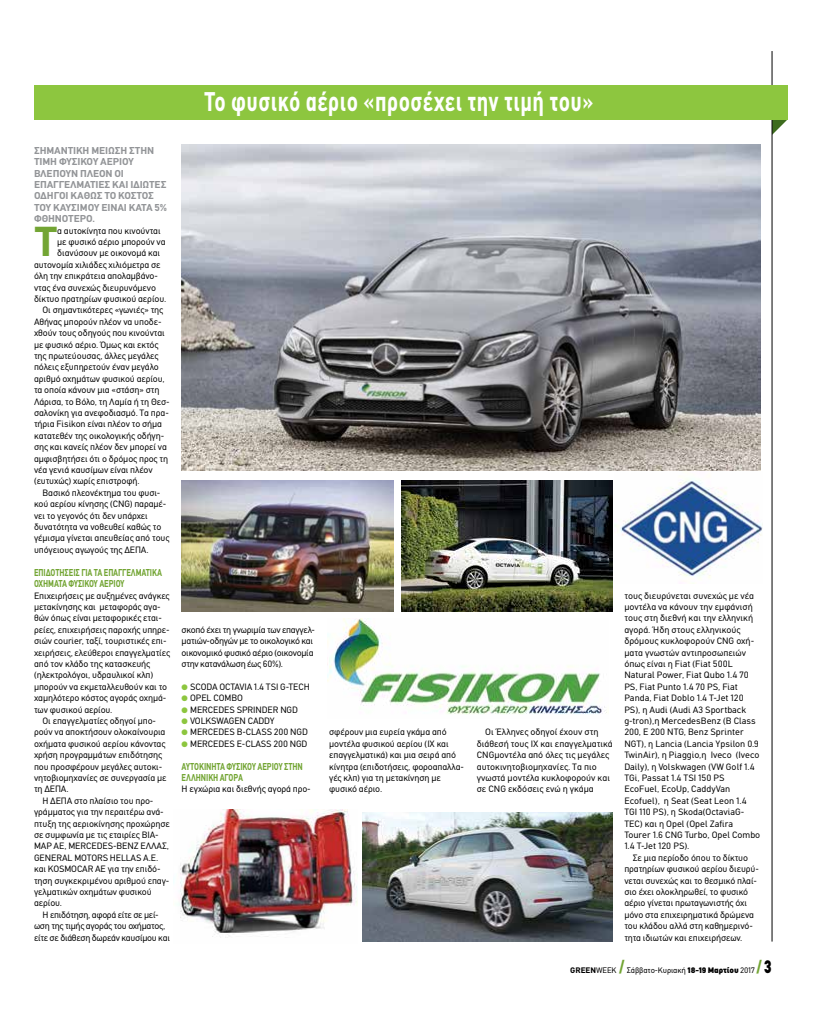
<style>
.page{position:relative;width:823px;height:1021px;background:#fff}
.page>*{position:absolute;margin:0;border:0;box-sizing:border-box;transform-origin:0 0}
.t1{font:700 41.8px "CFDIN Std";color:#73a534}
.t2{font:700 27px "CFDIN Std";letter-spacing:.025em;color:#fff;scale:.75 1}
.t3{font:900 18px "CFDIN Std";color:#73a534;scale:.75 1}
.t4{font:700 10px/11.4px "CFDIN Std";letter-spacing:.105em;color:#939598}
.t5{font:700 10px/11.4px "CFDIN Std";letter-spacing:.065em;color:#73a534;scale:.75 1}
.t6{font:9.2px/11.4px "CFDIN Std";letter-spacing:-.01em;color:#000}
.t7{font:9.2px/11.4px "CFDIN Std";letter-spacing:-.03em;color:#000;text-align:center}
.t8{font:8px "CFDIN Std";letter-spacing:-.01em;color:#000}
.t9{font:700 8px "CFDIN Std";color:#000}
.s1{color:#8dc63f}
.s2{font-weight:900}
.s3{color:#000}
</style>
<div class="page">
<svg style="left:756px;top:119px;width:31px;height:16px"></svg>
<hr style="left:771px;top:51px;width:1px;height:890px;background:#000">
<div style="left:34px;top:85px;width:753px;height:34px;background:#8dc63f"></div>
<img style="left:177px;top:809px;width:180px;height:129px">
<img style="left:362px;top:812px;width:250px;height:129px">
<img style="left:181px;top:145px;width:579px;height:325px">
<img style="left:327px;top:618px;width:280px;height:96px">
<img style="left:614px;top:479px;width:148px;height:99px">
<img style="left:181px;top:480px;width:212px;height:131px">
<img style="left:401px;top:480px;width:211px;height:131px">
<h2 class="t2" style="left:204px;top:86px;width:521px">Το φυσικό αέριο «προσέχει την τιμή του»</h2>
<p class="t4" style="left:34px;top:144px;width:122px">Σημαντική μείωση στην τιμή φυσικούαερίου βλέπ ουν πλέον οι<br>επα</p>
<p class="t4" style="left:34px;top:179px;width:116px;text-indent:78px">και ιδιώτες οδηγοί καθώς το κόστ</p>
<p class="t4" style="left:53px;top:179px;width:30px">γγελματίες</p>
<p class="t4" style="left:142px;top:190px;width:13px">ος</p>
<p class="t4" style="left:34px;top:201px;width:102px">του καυσίμ ου εί ναι κατά</p>
<p class="t4" style="left:154px;top:201px;width:14px">5%</p>
<p class="t4" style="left:34px;top:213px;width:62px">φθηνότερο.</p>
<h1 class="t1" style="left:34px;top:218px;width:25px">Τ</h1>
<p class="t6" style="left:57px;top:224px;width:105px">α αυτοκίνητα που κινούνται</p>
<p class="t6" style="left:57px;top:236px;width:110px">με φυσικό αέριο μπορούν να</p>
<p class="t6" style="left:57px;top:247px;width:104px">διανύσουν με οικονομά και</p>
<p class="t6" style="left:34px;top:259px;width:128px">αυτονομία χιλιάδες χιλιόμετρα σε</p>
<p class="t6" style="left:34px;top:270px;width:125px">όλη την επικράτεια απολαμβάνο-</p>
<p class="t6" style="left:34px;top:281px;width:123px">ντας ένα συνεχώς διευρυνόμενο</p>
<p class="t6" style="left:34px;top:293px;width:134px">δίκτυο πρατηρίων φυσικού αερίου.</p>
<p class="t6" style="left:43px;top:304px;width:122px">Οι σημαντικότερες «γωνιές» της</p>
<p class="t6" style="left:34px;top:316px;width:129px">Αθήνας μπορούν πλέον να υποδε-</p>
<p class="t6" style="left:34px;top:327px;width:132px">χθούν τους οδηγούς που κινούνται</p>
<p class="t6" style="left:34px;top:338px;width:126px">με φυσικό αέριο. Όμως και εκτός</p>
<p class="t6" style="left:34px;top:350px;width:126px">της πρωτεύουσας, άλλες μεγάλες</p>
<p class="t6" style="left:34px;top:361px;width:126px">πόλεις εξυπηρετούν έναν μεγάλο</p>
<p class="t6" style="left:34px;top:373px;width:132px">αριθμό οχημάτων φυσικού αερίου,</p>
<p class="t6" style="left:34px;top:384px;width:127px">τα οποία κάνουν μια «στάση» στη</p>
<p class="t6" style="left:34px;top:395px;width:137px">Λάρισα, το Βόλο, τη Λαμία ή τη Θεσ-</p>
<p class="t6" style="left:34px;top:407px;width:136px">σαλονίκη για ανεφοδιασμό. Τα πρα-</p>
<p class="t6" style="left:34px;top:418px;width:129px">τήρια Fisikon είναι πλέον το σήμα</p>
<p class="t6" style="left:34px;top:430px;width:132px">κατατεθέν της οικολογικής οδήγη-</p>
<p class="t6" style="left:34px;top:441px;width:134px">σης και κανείς πλέον δεν μπορεί να</p>
<p class="t6" style="left:34px;top:452px;width:135px">αμφισβητήσει ότι ο δρόμος προς τη</p>
<p class="t6" style="left:34px;top:464px;width:120px">νέα γενιά καυσίμων είναι πλέον</p>
<p class="t6" style="left:34px;top:475px;width:107px">(ευτυχώς) χωρίς επιστροφή.</p>
<p class="t6" style="left:43px;top:487px;width:119px">Βασικό πλεονέκτημα του φυσι-</p>
<p class="t6" style="left:34px;top:498px;width:134px">κού αερίου κίνησης (CNG) παραμέ-</p>
<p class="t6" style="left:34px;top:509px;width:115px">νει το γεγονός ότι δεν υπάρχει</p>
<p class="t6" style="left:34px;top:521px;width:129px">δυνατότητα να νοθευθεί καθώς το</p>
<p class="t6" style="left:34px;top:532px;width:137px">γέμισμα γίνεται απευθείας από τους</p>
<p class="t6" style="left:34px;top:544px;width:116px">υπόγειους αγωγούς της ΔΕΠΑ.</p>
<p class="t5" style="left:34px;top:566px;width:36px">Επ ιδοτήσε</p>
<p class="t5" style="left:73px;top:566px;width:113px">ις για τα επαγγελματικά</p>
<p class="t5" style="left:34px;top:578px;width:20px">οχήματα</p>
<p class="t5" style="left:68px;top:578px;width:76px">φυσικού αερίου</p>
<p class="t6" style="left:34px;top:589px;width:137px">Επιχειρήσεις με αυξημένες ανάγκες</p>
<p class="t6" style="left:34px;top:601px;width:128px">μετακίνησης και μεταφοράς αγα-</p>
<p class="t6" style="left:34px;top:612px;width:129px">θών όπως είναι μεταφορικές εται-</p>
<p class="t6" style="left:34px;top:623px;width:137px">ρείες, επιχειρήσεις παροχής υπηρε-</p>
<p class="t6" style="left:34px;top:635px;width:134px">σιών courier, ταξί, τουριστικές επι-</p>
<p class="t6" style="left:34px;top:646px;width:138px">χειρήσεις, ελεύθεροι επαγγελματίες</p>
<p class="t6" style="left:34px;top:658px;width:118px">από τον κλάδο της κατασκευής</p>
<p class="t6" style="left:34px;top:669px;width:121px">(ηλεκτρολόγοι, υδραυλικοί κλπ)</p>
<p class="t6" style="left:34px;top:680px;width:135px">μπορούν να εκμεταλλευθούν και το</p>
<p class="t6" style="left:34px;top:692px;width:134px">χαμηλότερο κόστος αγοράς οχημά-</p>
<p class="t6" style="left:34px;top:703px;width:80px">των φυσικού αερίου.</p>
<p class="t6" style="left:43px;top:715px;width:115px">Οι επαγγελματίες οδηγοί μπο-</p>
<p class="t6" style="left:34px;top:726px;width:133px">ρούν να αποκτήσουν ολοκαίνουρια</p>
<p class="t6" style="left:34px;top:737px;width:133px">οχήματα φυσικού αερίου κάνοντας</p>
<p class="t6" style="left:34px;top:749px;width:130px">χρήση προγραμμάτων επιδότησης</p>
<p class="t6" style="left:34px;top:760px;width:130px">που προσφέρουν μεγάλες αυτοκι-</p>
<p class="t6" style="left:34px;top:772px;width:134px">νητοβιομηχανίες σε συνεργασία με</p>
<p class="t6" style="left:34px;top:783px;width:36px">τη ΔΕΠΑ.</p>
<p class="t6" style="left:43px;top:794px;width:112px">Η ΔΕΠΑ στο πλαίσιο του προ-</p>
<p class="t6" style="left:34px;top:806px;width:131px">γράμματος για την περαιτέρω ανά-</p>
<p class="t6" style="left:34px;top:817px;width:137px">πτυξη της αεριοκίνησης προχώρησε</p>
<p class="t6" style="left:34px;top:829px;width:126px">σε συμφωνία με τις εταιρίες ΒΙΑ-</p>
<p class="t6" style="left:34px;top:840px;width:7px">ΜΑΡ</p>
<p class="t6" style="left:34px;top:840px;width:137px;text-indent:20px">ΑΕ, Μ ΕRCEDES-BENZ EΛΛΑΣ,<br>GENERAL MOTORS HELLAS A.E. και KOSMOCAR AE για την επιδό&shy;τηση συγκεκριμένου αριθμού επαγ&shy;γελματικών οχημάτων φυσικού αερίου.</p>
<p class="t7" style="left:34px;top:908px;width:137px">Η επιδότηση, αφορά είτε σε μεί-<br>ωση της τιμής αγοράς του οχήματος, είτε σε διάθεση δωρεάν καυσίμου και</p>
<p class="t7" style="left:181px;top:623px;width:135px;text-align:left">σκοπό έχει τη γνωριμία των επαγγελ&shy;ματιών-οδηγών με το οικολογικό και οικονομικό φυσικό αέριο (οικονομία στην κατανάλωση έως 60%).</p>
<p class="t6" style="left:181px;top:680px;width:129px"><span class="s1">●</span> SCODA OCTAVIA 1.4 TSI G-TECH</p>
<p class="t6" style="left:181px;top:692px;width:63px"><span class="s1">●</span> OPEL COMBO</p>
<p class="t6" style="left:181px;top:703px;width:118px"><span class="s1">●</span> MERCEDES SPRINDER NGD</p>
<p class="t6" style="left:181px;top:715px;width:94px"><span class="s1">●</span> VOLKSWAGEN CADDY</p>
<p class="t6" style="left:181px;top:726px;width:128px"><span class="s1">●</span> MERCEDES B-CLASS 200 NGD</p>
<p class="t6" style="left:181px;top:737px;width:127px"><span class="s1">●</span> MERCEDES E-CLASS 200 NGD</p>
<p class="t5" style="left:181px;top:760px;width:163px">Αυτοκί νητα φυσικού αερίου στην ελληνική αγορά</p>
<p class="t6" style="left:181px;top:783px;width:131px">Η εγχώρια και διεθνής αγορά προ-</p>
<p class="t6" style="left:329px;top:726px;width:136px">σφέρουν μια ευρεία γκάμα από μοντέλα φυσικού αερίου (ΙΧ και επαγγελματικά) και μια σειρά από κίνητρα (επιδοτήσεις, φοροαπαλλα&shy;γές κλπ) για τη μετακίνηση με φυσικό αέριο.</p>
<p class="t6" style="left:476px;top:726px;width:137px;text-indent:9px">Οι Έλληνες οδηγοί έχουν στη διάθεσή τους ΙΧ και επαγγελματικά<br>CNGμοντέλα από όλες τις μεγάλες αυτοκινητοβιομηχανίες. Τα πιο γνωστά μοντέλα κυκλοφορούν και σε CNG εκδόσεις ενώ η γκάμα</p>
<p class="t6" style="left:624px;top:589px;width:137px">τους διευρύνεται συνεχώς με νέα μοντέλα να κάνουν την εμφάνισή τους στη διεθνή και την ελληνική αγορά. Ήδη στους ελληνικούς δρόμους κυκλοφορούν CNG οχή&shy;ματα γνωστών αντιπροσωπειών όπως είναι η Fiat (Fiat 500L<br>Natural Power, Fiat Qubo 1.4 70<br>PS, Fiat Punto 1.4 70 PS, Fiat<br>Panda, Fiat Doblo 1.4 T-Jet 120<br>PS), η Audi (Audi A3 Sportback g-tron),η MercedesBenz (B Class<br>200, E 200 NTG, Benz Sprinter<br>NGT), η Lancia (Lancia Ypsilon 0.9<br>TwinAir), η Piaggio,η Iveco (Iveco<br>Daily), η Volskwagen (VW Golf 1.4<br>TGi, Passat 1.4 TSI 150 PS<br>EcoFuel, EcoUp, CaddyVan<br>Ecofuel), η Seat (Seat Leon 1.4<br>TGI 110 PS), η Skoda(OctaviaG-<br>TEC) και η Opel (Opel Zafira<br>Tourer 1.6 CNG Turbo, Opel Combo<br>1.4 T-Jet 120 PS).</p>
<p class="t6" style="left:624px;top:851px;width:136px;text-indent:9px">Σε μια περίοδο όπου το δίκτυο πρατηρίων φυσικού αερίου διευρύ&shy;νεται συνεχώς και το θεσμικό πλαί&shy;σιο έχει ολοκληρωθεί, το φυσικό αέριο γίνεται πρωταγωνιστής όχι μόνο στα επιχειρηματικά δρώμενα του κλάδου αλλά στη καθημερινό&shy;τητα ιδιωτών και επιχειρήσεων.</p>
<p class="t9" style="left:570px;top:965px;width:6px">GREEN</p>
<p class="t8" style="left:595px;top:965px;width:22px">WEEK</p>
<h3 class="t3" style="left:618px;top:955px;width:9px">/</h3>
<p class="t8" style="left:626px;top:965px;width:129px">Σάββατο-Kυριακή <span class="s2">18-19 Μαρτίου</span> 2017</p>
<h3 class="t3" style="left:756px;top:955px;width:22px">/ <span class="s3">3</span></h3>
</div>
